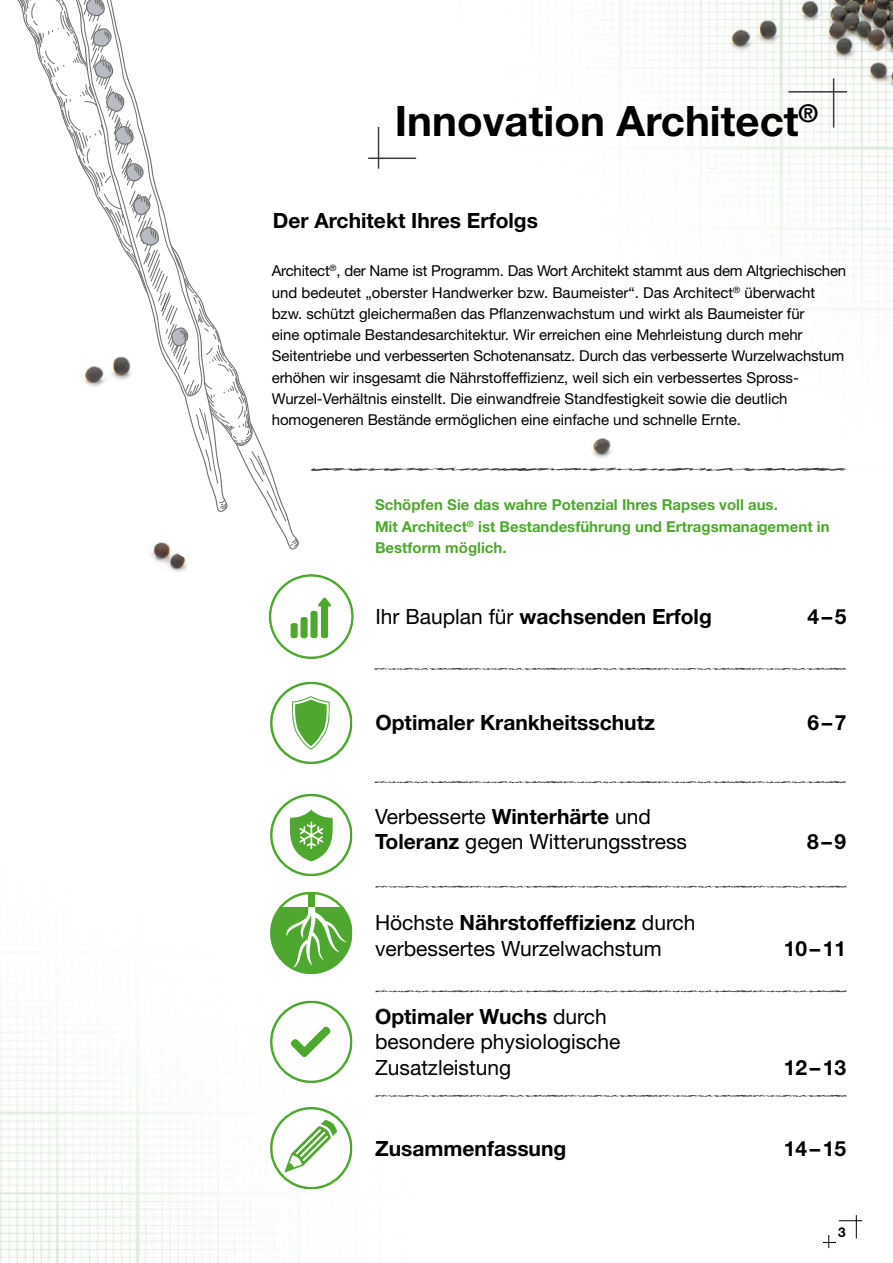
<style>
.page{position:relative;width:893px;height:1263px;background:#fff}
.page>*{position:absolute;margin:0;border:0;box-sizing:border-box;transform-origin:0 0}
.t1{font:700 42px "Helvetica Neue LT Std";color:#000}
.t2{font:21px/25.2px "Helvetica Neue LT Std";color:#000}
.t3{font:700 21px "Helvetica Neue LT Std";color:#000}
.t4{font:15px/21.3px "Helvetica Neue LT Std";letter-spacing:-.005em;color:#000}
.t5{font:700 15px/21.3px "Helvetica Neue LT Std";color:#4ea82f}
.t6{font:700 13.5px "Helvetica Neue LT Std";color:#000}
.s1{font-weight:400}
.s2{font-weight:700}
</style>
<div class="page">
<img style="left:1px;top:0;width:892px;height:1263px">
<img style="left:0;top:0;width:1px;height:1263px">
<svg style="left:7px;top:0;width:247px;height:447px"></svg>
<svg style="left:56px;top:0;width:152px;height:405px"></svg>
<svg style="left:184px;top:383px;width:118px;height:172px"></svg>
<svg style="left:59px;top:0;width:144px;height:397px"></svg>
<svg style="left:8px;top:0;width:181px;height:346px"></svg>
<img style="left:61px;top:346px;width:85px;height:45px">
<img style="left:693px;top:0;width:200px;height:169px">
<img style="left:579px;top:430px;width:40px;height:34px">
<img style="left:145px;top:540px;width:45px;height:34px">
<svg style="left:375px;top:886px;width:472px;height:2px"></svg>
<svg style="left:375px;top:990px;width:472px;height:2px"></svg>
<svg style="left:375px;top:1095px;width:472px;height:2px"></svg>
<svg style="left:374px;top:781px;width:472px;height:2px"></svg>
<svg style="left:374px;top:668px;width:472px;height:2px"></svg>
<svg style="left:310px;top:468px;width:536px;height:3px"></svg>
<div style="left:270px;top:575px;width:83px;height:83px;background:#fff;border-radius:50%"></div>
<div style="left:269px;top:574px;width:85px;height:85px;border:3px solid #4ea82f;border-radius:50%"></div>
<div style="left:310px;top:611px;width:8px;height:27px;background:#4ea82f;border-radius:2px"></div>
<div style="left:301px;top:617px;width:7px;height:21px;background:#4ea82f;border-radius:2px"></div>
<div style="left:291px;top:623px;width:7px;height:15px;background:#4ea82f;border-radius:2px"></div>
<svg style="left:318px;top:598px;width:13px;height:40px"></svg>
<svg style="left:270px;top:682px;width:82px;height:82px"></svg>
<svg style="left:270px;top:1001px;width:82px;height:82px"></svg>
<svg style="left:270px;top:1107px;width:82px;height:82px"></svg>
<svg style="left:270px;top:794px;width:82px;height:82px"></svg>
<svg style="left:270px;top:892px;width:82px;height:82px"></svg>
<hr style="left:378px;top:127px;width:1px;height:42px;background:#3b3b3a">
<hr style="left:368px;top:158px;width:48px;height:1px;background:#3b3b3a">
<hr style="left:833px;top:78px;width:1px;height:50px;background:#3b3b3a">
<hr style="left:788px;top:91px;width:59px;height:2px;background:#3b3b3a">
<svg style="left:823px;top:1215px;width:39px;height:33px"></svg>
<h1 class="t1" style="left:395px;top:95px;width:425px">Innovation Architect<sup>®</sup></h1>
<h2 class="t3" style="left:273px;top:207px;width:267px">Der Architekt Ihres Erfolgs</h2>
<p class="t4" style="left:272px;top:260px;width:576px">Architect<sup>®</sup>, der Name ist Programm. Das Wort Architekt stammt aus dem Altgriechischen und bedeutet „oberster Handwerker bzw. Baumeister“. Das Architect<sup>®</sup> überwacht bzw. schützt gleichermaßen das Pflanzenwachstum und wirkt als Baumeister für<br>eine optimale Bestandesarchitektur. Wir erreichen eine Mehrleistung durch mehr Seitentriebe und verbesserten Schotenansatz. Durch das verbesserte Wurzelwachstum erhöhen wir insgesamt die Nährstoffeffizienz, weil sich ein verbessertes Spross-Wurzel-Verhältnis einstellt. Die einwandfreie Standfestigkeit sowie die deutlich homogeneren Bestände ermöglichen eine einfache und schnelle Ernte.</p>
<p class="t5" style="left:375px;top:494px;width:456px">Schöpfen Sie das wahre Potenzial Ihres Rapses voll aus.<br>Mit Architect<sup>®</sup> ist Bestandesführung und Ertragsmanagement in<br>Bestform möglich.</p>
<h2 class="t3" style="left:375px;top:604px;width:338px"><span class="s1">Ihr Bauplan für</span> wachsenden Erfolg</h2>
<h2 class="t3" style="left:807px;top:604px;width:41px">4–5</h2>
<h2 class="t3" style="left:375px;top:710px;width:281px">Optimaler Krankheitsschutz</h2>
<h2 class="t3" style="left:807px;top:710px;width:41px">6–7</h2>
<h2 class="t2" style="left:375px;top:804px;width:313px">Verbesserte <span class="s2">Winterhärte</span> und<br><span class="s2">Toleranz</span> gegen Witterungsstress</h2>
<h2 class="t2" style="left:375px;top:910px;width:322px">Höchste <span class="s2">Nährstoffeffizienz</span> durch verbessertes Wurzelwachstum</h2>
<h2 class="t2" style="left:375px;top:1004px;width:247px"><span class="s2">Optimaler Wuchs</span> durch besondere physiologische<br>Zusatzleistung</h2>
<h2 class="t3" style="left:807px;top:829px;width:41px">8–9</h2>
<h2 class="t3" style="left:784px;top:935px;width:64px">10–11</h2>
<h2 class="t3" style="left:784px;top:1054px;width:64px">12–13</h2>
<h2 class="t3" style="left:375px;top:1135px;width:193px">Zusammenfassung</h2>
<h2 class="t3" style="left:784px;top:1135px;width:64px">14–15</h2>
<p class="t6" style="left:838px;top:1224px;width:9px">3</p>
</div>
